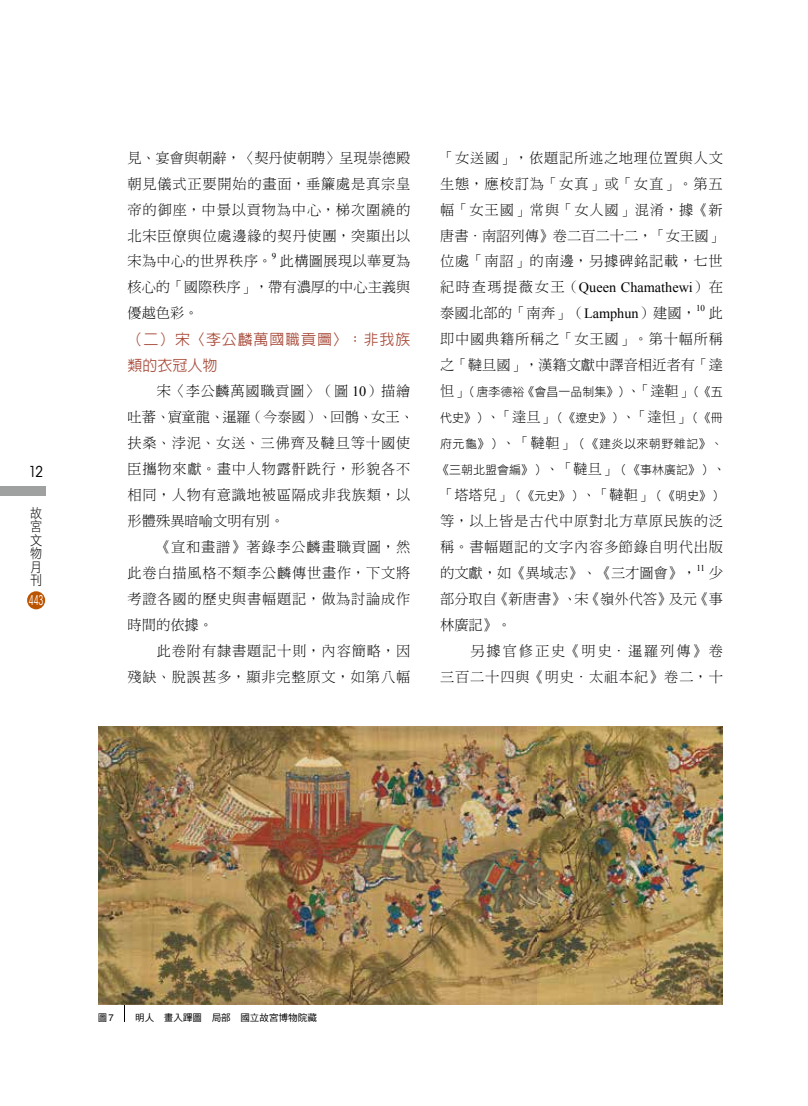
<style>
.page{position:relative;width:808px;height:1106px;background:#fff}
.page>*{position:absolute;margin:0;border:0;box-sizing:border-box;transform-origin:0 0}
.t1{font:500 15px/26px "AR Hei B5";letter-spacing:.055em;color:#a84b3a}
.t2{font:condensed 15px "ITC Avant Garde Std";color:#000}
.t3{font:14.25px/26px "DF Ming Std W3";letter-spacing:.05em;color:#000;text-align:justify}
.t4{font:14.25px "Times New Roman";color:#000}
.t5{font:14.25px "DF Ming Std W3";letter-spacing:.015em;color:#000}
.t6{font:13.5px/13.5px "DF Hei Std W3";color:#000;scale:.9 1}
.t7{font:condensed 13.5px "ITC Avant Garde Std";color:#fff;scale:.7 1}
.t8{font:12px/26px "DF Hei Std W3";color:#000}
.t9{font:9.6px "DF Hei Std W5";color:#000}
.t10{font:9px "Times New Roman";color:#000}
.s1{font-family:"Times New Roman"}
.s2{font-family:"Adobe Song Std";font-weight:300}
.s3{font-family:"DF Ming Std W3"}
.s4{font-family:"DF Ming Std W3";font-size:14.25px}
.s5{font-family:"Helvetica"}
</style>
<div class="page">
<svg style="left:168px;top:410px;width:14px;height:13px"></svg>
<div style="left:27px;top:591px;width:18px;height:18px;background:#bb5400;border-radius:50%"></div>
<div style="left:0;top:487px;width:46px;height:9px;background:#9fa0a0"></div>
<hr style="left:124px;top:927px;width:1px;height:95px;background:#000">
<img style="left:537px;top:726px;width:185px;height:278px">
<img style="left:348px;top:726px;width:189px;height:278px">
<img style="left:98px;top:726px;width:250px;height:278px">
<p class="t2" style="left:29px;top:463px;width:16px">12</p>
<p class="t6" style="left:30px;top:506px;width:15px">故宮文物月刊</p>
<p class="t7" style="left:29px;top:592px;width:23px">443</p>
<p class="t3" style="left:128px;top:144px;width:284px">見、宴會與朝辭，〈契丹使朝聘〉呈現崇德殿朝見儀式正要開始的畫面，垂簾處是真宗皇帝的御座，中景以貢物為中心，梯次圍繞的北宋臣僚與位處邊緣的契丹使團，突顯出以宋為中心的世界秩序。</p>
<p class="t10" style="left:272px;top:250px;width:6px">9</p>
<p class="t3" style="left:128px;top:248px;width:284px;text-indent:152px">此構圖展現以華夏為核心的「國際秩序」，帶有濃厚的中心主義與優越色彩。</p>
<p class="t1" style="left:128px;top:327px;width:284px">（二）宋〈李公麟萬國職貢圖〉：非我族類的衣冠人物</p>
<p class="t3" style="left:128px;top:378px;width:288px;text-align:left">　　宋〈李公麟萬國職貢圖〉（圖 <span class="s1">10</span>）描繪吐蕃、 童龍、暹羅（今泰國）、回鶻、女王、扶桑、浡泥、女送、三佛齊及韃旦等十國使臣攜物來獻。畫中人物露骭跣行，形貌各不相同，人物有意識地被區隔成非我族類，以形體殊異暗喻文明有別。<br>　　《宣和畫譜》著錄李公麟畫職貢圖，然此卷白描風格不類李公麟傳世畫作，下文將考證各國的歷史與書幅題記，做為討論成作時間的依據。<br>　　此卷附有隸書題記十則，內容簡略，因殘缺、脫誤甚多，顯非完整原文，如第八幅</p>
<p class="t3" style="left:440px;top:144px;width:284px">「女送國」，依題記所述之地理位置與人文生態，應校訂為「女真」或「女直」。第五幅「女王國」常與「女人國」混淆，據《新唐書<span class="s2">・</span>南詔列傳》卷二百二十二，「女王國」位處「南詔」的南邊，另據碑銘記載，七世</p>
<p class="t4" style="left:440px;top:278px;width:284px"><span class="s3">紀時查瑪提薇女王（</span>Queen Chamathewi<span class="s3">）在</span></p>
<p class="t5" style="left:440px;top:305px;width:257px">泰國北部的「南奔」（<span class="s1">Lamphun</span>）建國，</p>
<p class="t10" style="left:696px;top:302px;width:10px">10</p>
<p class="t3" style="left:440px;top:300px;width:284px;text-indent:269px">此即中國典籍所稱之「女王國」。第十幅所稱之「韃旦國」，漢籍文獻中譯音相近者有「達</p>
<p class="t8" style="left:437px;top:379px;width:291px"><span class="s4">怛」</span>（唐李德裕《會昌一品制集》）<span class="s4">、「達靼」</span>（《五代史》）<span class="s4">、「達旦」</span>（《遼史》）<span class="s4">、「達怛」</span>（《冊府元龜》）<span class="s4">、「韃靼」</span>（《建炎以來朝野雜記》、《三朝北盟會編》）<span class="s4">、「韃旦」</span>（《事林廣記》）<span class="s4">、「塔塔兒」</span>（《元史》）<span class="s4">、「韃靼」</span>（《明史》）</p>
<p class="t3" style="left:440px;top:508px;width:284px">等，以上皆是古代中原對北方草原民族的泛稱。書幅題記的文字內容多節錄自明代出版的文獻，如《異域志》、《三才圖會》，</p>
<p class="t10" style="left:696px;top:561px;width:10px">11</p>
<p class="t3" style="left:440px;top:559px;width:284px;text-align:left;text-indent:269px">少部分取自《新唐書》、宋《嶺外代答》及元《事林廣記》。<br>　　另據官修正史《明史<span class="s2">・</span>暹羅列傳》卷三百二十四與《明史<span class="s2">・</span>太祖本紀》卷二，十</p>
<p class="t9" style="left:98px;top:1012px;width:18px">圖<span class="s5">7</span></p>
<p class="t9" style="left:135px;top:1012px;width:183px">明人　畫入蹕圖　局部　國立故宮博物院藏</p>
</div>
